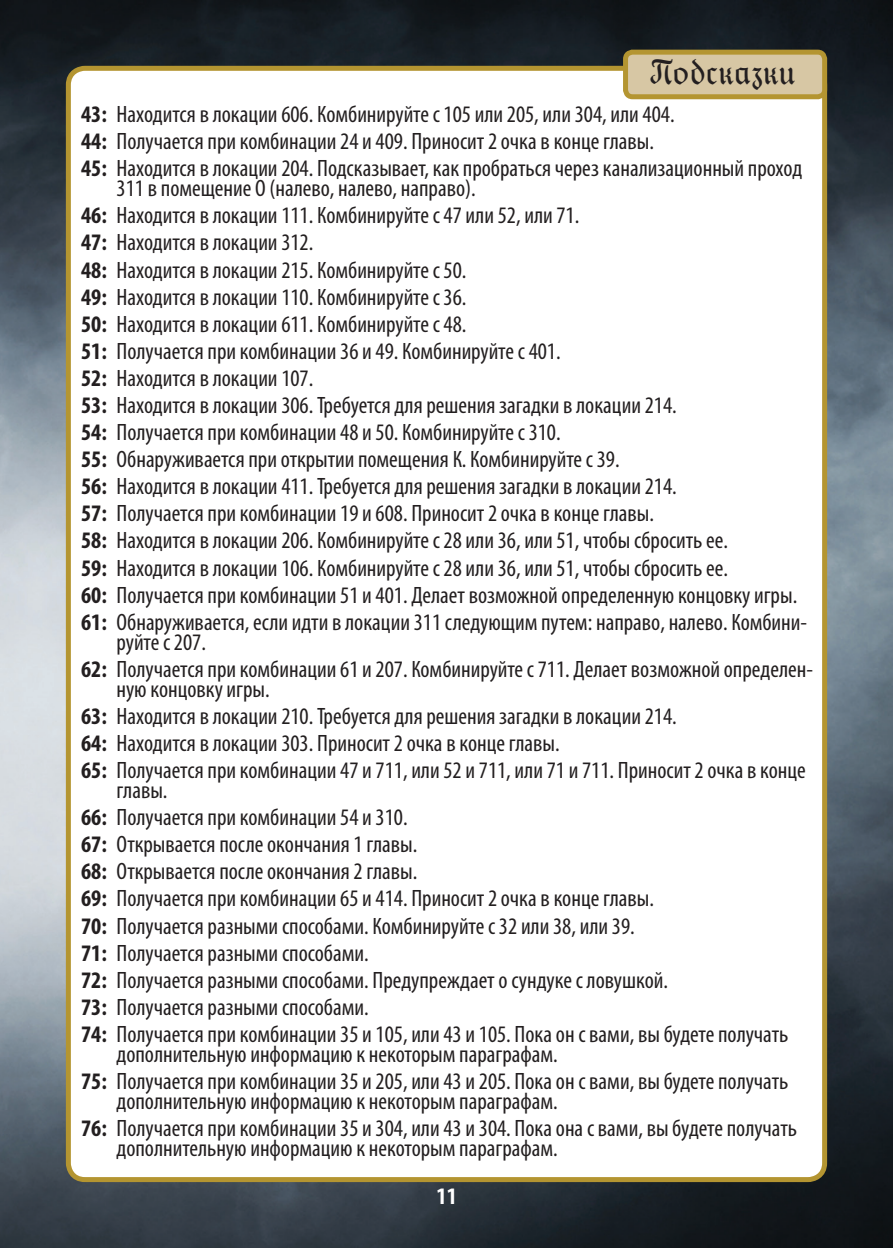
<style>
.page{position:relative;width:893px;height:1248px;background:#fff}
.page>*{position:absolute;margin:0;border:0;box-sizing:border-box;transform-origin:0 0}
.t1{font:35px "Thannhaeuser C";letter-spacing:.01em;color:#231f20}
.t2{font:condensed 23.75px/27px "Myriad Pro";color:#231f20}
.t3{font:700 condensed 23.75px "Myriad Pro";color:#fff}
.s1{font-weight:700}
</style>
<div class="page">
<img style="left:0;top:0;width:893px;height:1247px">
<div style="left:69px;top:69px;width:755px;height:1109px;background:#fff;border-radius:14px"></div>
<div style="left:66px;top:66px;width:761px;height:1115px;border:5px solid #b49531;border-radius:17px"></div>
<div style="left:625px;top:52px;width:200px;height:45px;background:#d7c7a4;border-radius:7px"></div>
<div style="left:623px;top:50px;width:204px;height:49px;border:5px solid #b49531;border-radius:7px"></div>
<h1 class="t1" style="left:650px;top:55px;width:147px">Подсказки</h1>
<p class="t2" style="left:81px;top:100px;width:723px"><span class="s1">43:</span> Находится в локации 606. Комбинируйте с 105 или 205, или 304, или 404.<br><span class="s1">44:</span> Получается при комбинации 24 и 409. Приносит 2 очка в конце главы.<br><span class="s1">45:</span> Находится в локации 204. Подсказывает, как пробраться через канализационный проход</p>
<p class="t2" style="left:81px;top:174px;width:727px;text-indent:35px">311 в помещение О (налево, налево, направо).<br><span class="s1">46:</span> Находится в локации 111. Комбинируйте с 47 или 52, или 71.<br><span class="s1">47:</span> Находится в локации 312.<br><span class="s1">48:</span> Находится в локации 215. Комбинируйте с 50.<br><span class="s1">49:</span> Находится в локации 110. Комбинируйте с 36.<br><span class="s1">50:</span> Находится в локации 611. Комбинируйте с 48.<br><span class="s1">51:</span> Получается при комбинации 36 и 49. Комбинируйте с 401.<br><span class="s1">52:</span> Находится в локации 107.<br><span class="s1">53:</span> Находится в локации 306. Требуется для решения загадки в локации 214.<br><span class="s1">54:</span> Получается при комбинации 48 и 50. Комбинируйте с 310.<br><span class="s1">55:</span> Обнаруживается при открытии помещения К. Комбинируйте с 39.<br><span class="s1">56:</span> Находится в локации 411. Требуется для решения загадки в локации 214.<br><span class="s1">57:</span> Получается при комбинации 19 и 608. Приносит 2 очка в конце главы.<br><span class="s1">58:</span> Находится в локации 206. Комбинируйте с 28 или 36, или 51, чтобы сбросить ее.<br><span class="s1">59:</span> Находится в локации 106. Комбинируйте с 28 или 36, или 51, чтобы сбросить ее.<br><span class="s1">60:</span> Получается при комбинации 51 и 401. Делает возможной определенную концовку игры.<br><span class="s1">61:</span> Обнаруживается, если идти в локации 311 следующим путем: направо, налево. Комбини-</p>
<p class="t2" style="left:81px;top:628px;width:733px;text-indent:35px">руйте с 207.<br><span class="s1">62:</span> Получается при комбинации 61 и 207. Комбинируйте с 711. Делает возможной определен-</p>
<p class="t2" style="left:81px;top:675px;width:726px;text-indent:35px">ную концовку игры.<br><span class="s1">63:</span> Находится в локации 210. Требуется для решения загадки в локации 214.<br><span class="s1">64:</span> Находится в локации 303. Приносит 2 очка в конце главы.<br><span class="s1">65:</span> Получается при комбинации 47 и 711, или 52 и 711, или 71 и 711. Приносит 2 очка в конце</p>
<p class="t2" style="left:81px;top:776px;width:709px;text-indent:35px">главы.<br><span class="s1">66:</span> Получается при комбинации 54 и 310.<br><span class="s1">67:</span> Открывается после окончания 1 главы.<br><span class="s1">68:</span> Открывается после окончания 2 главы.<br><span class="s1">69:</span> Получается при комбинации 65 и 414. Приносит 2 очка в конце главы.<br><span class="s1">70:</span> Получается разными способами. Комбинируйте с 32 или 38, или 39.<br><span class="s1">71:</span> Получается разными способами.<br><span class="s1">72:</span> Получается разными способами. Предупреждает о сундуке с ловушкой.<br><span class="s1">73:</span> Получается разными способами.<br><span class="s1">74:</span> Получается при комбинации 35 и 105, или 43 и 105. Пока он с вами, вы будете получать</p>
<p class="t2" style="left:81px;top:1040px;width:709px;text-indent:35px">дополнительную информацию к некоторым параграфам.<br><span class="s1">75:</span> Получается при комбинации 35 и 205, или 43 и 205. Пока он с вами, вы будете получать</p>
<p class="t2" style="left:81px;top:1087px;width:717px;text-indent:35px">дополнительную информацию к некоторым параграфам.<br><span class="s1">76:</span> Получается при комбинации 35 и 304, или 43 и 304. Пока она с вами, вы будете получать</p>
<p class="t2" style="left:117px;top:1134px;width:443px">дополнительную информацию к некоторым параграфам.</p>
<p class="t3" style="left:436px;top:1181px;width:22px">11</p>
</div>
